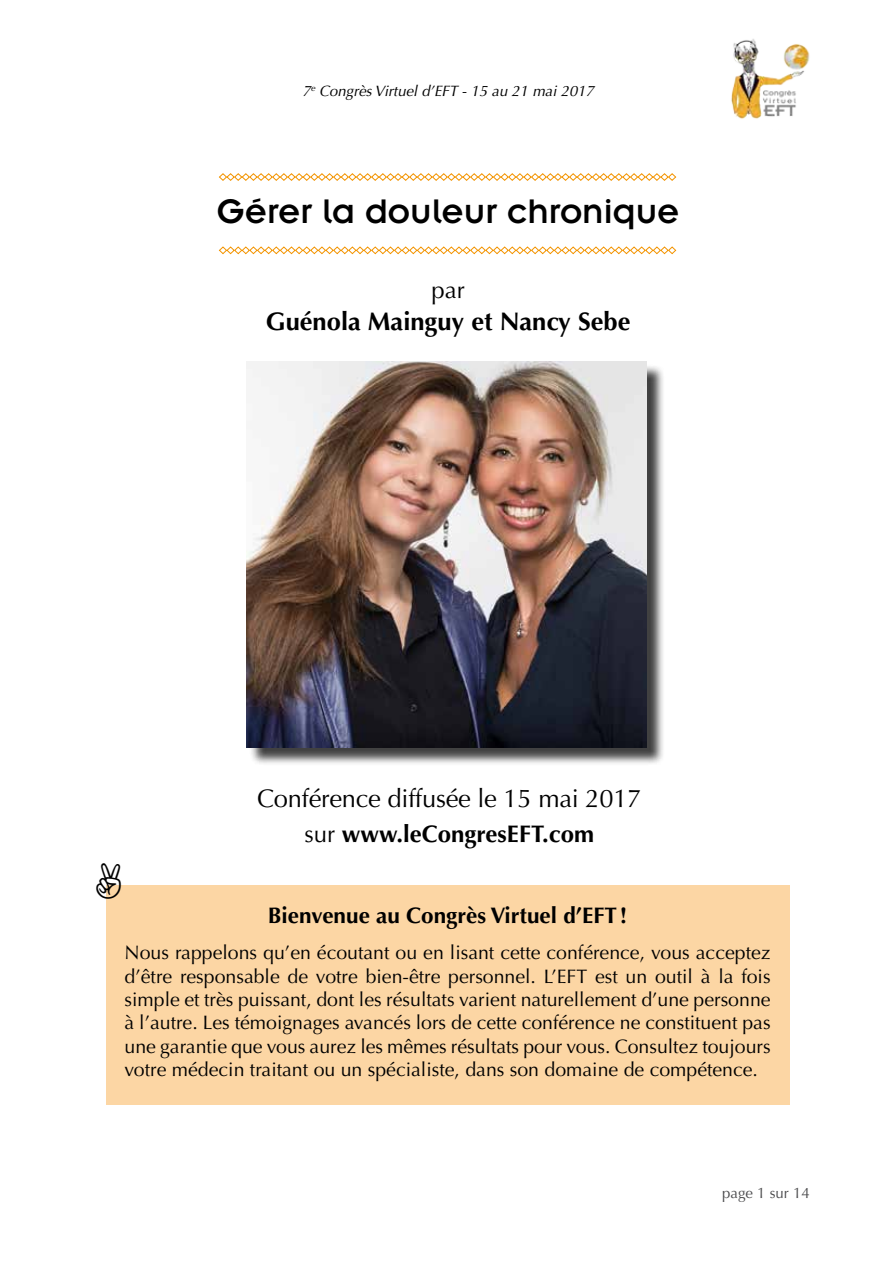
<style>
.page{position:relative;width:893px;height:1263px;background:#fff}
.page>*{position:absolute;margin:0;border:0;box-sizing:border-box;transform-origin:0 0}
.t1{font:37.5px "Insignia LT Std";color:#000}
.t2{font:25.5px "Optima";letter-spacing:-.01em;color:#000}
.t3{font:700 25.5px "Optima";color:#000}
.t4{font:700 24px "Optima";color:#000}
.t5{font:24px "Optima";color:#000}
.t6{font:700 22.5px "Optima";color:#000}
.t7{font:19.5px/23.4px "Optima";color:#000;text-align:justify}
.t8{font:italic 15px "Optima";color:#000}
.t9{font:15px "Optima";color:#4b4b4d}
.s1{font-weight:400}
</style>
<div class="page">
<svg style="left:219px;top:173px;width:458px;height:8px"></svg>
<svg style="left:219px;top:246px;width:458px;height:9px"></svg>
<div style="left:249px;top:364px;width:416px;height:401px;background:#000;opacity:.75"></div>
<img style="left:247px;top:361px;width:399px;height:386px">
<div style="left:107px;top:885px;width:683px;height:219px;background:#fcd6a4"></div>
<img style="left:731px;top:39px;width:79px;height:80px">
<svg style="left:106px;top:885px;width:1px;height:13px"></svg>
<p class="t8" style="left:302px;top:82px;width:293px">7<sup>e</sup> Congrès Virtuel d’EFT - 15 au 21 mai 2017</p>
<h1 class="t1" style="left:217px;top:192px;width:464px">Gérer la douleur chronique</h1>
<p class="t5" style="left:432px;top:276px;width:35px">par</p>
<h2 class="t3" style="left:266px;top:306px;width:366px">Guénola Mainguy et Nancy Sebe</h2>
<h2 class="t2" style="left:257px;top:784px;width:386px">Conférence diffusée le 15 mai 2017</h2>
<p class="t4" style="left:304px;top:820px;width:291px"><span class="s1">sur</span> www.leCongresEFT.com</p>
<p class="t6" style="left:268px;top:902px;width:361px">Bienvenue au Congrès Virtuel d’EFT!</p>
<p class="t7" style="left:125px;top:941px;width:648px">Nous rappelons qu’en écoutant ou en lisant cette conférence, vous acceptez d’être responsable de votre bien-être personnel. L’EFT est un outil à la fois simple et très puissant, dont les résultats varient naturellement d’une personne à l’autre. Les témoignages avancés lors de cette conférence ne constituent pas une garantie que vous aurez les mêmes résultats pour vous. Consultez toujours votre médecin traitant ou un spécialiste, dans son domaine de compétence.</p>
<p class="t9" style="left:722px;top:1185px;width:89px">page 1 sur 14</p>
</div>
